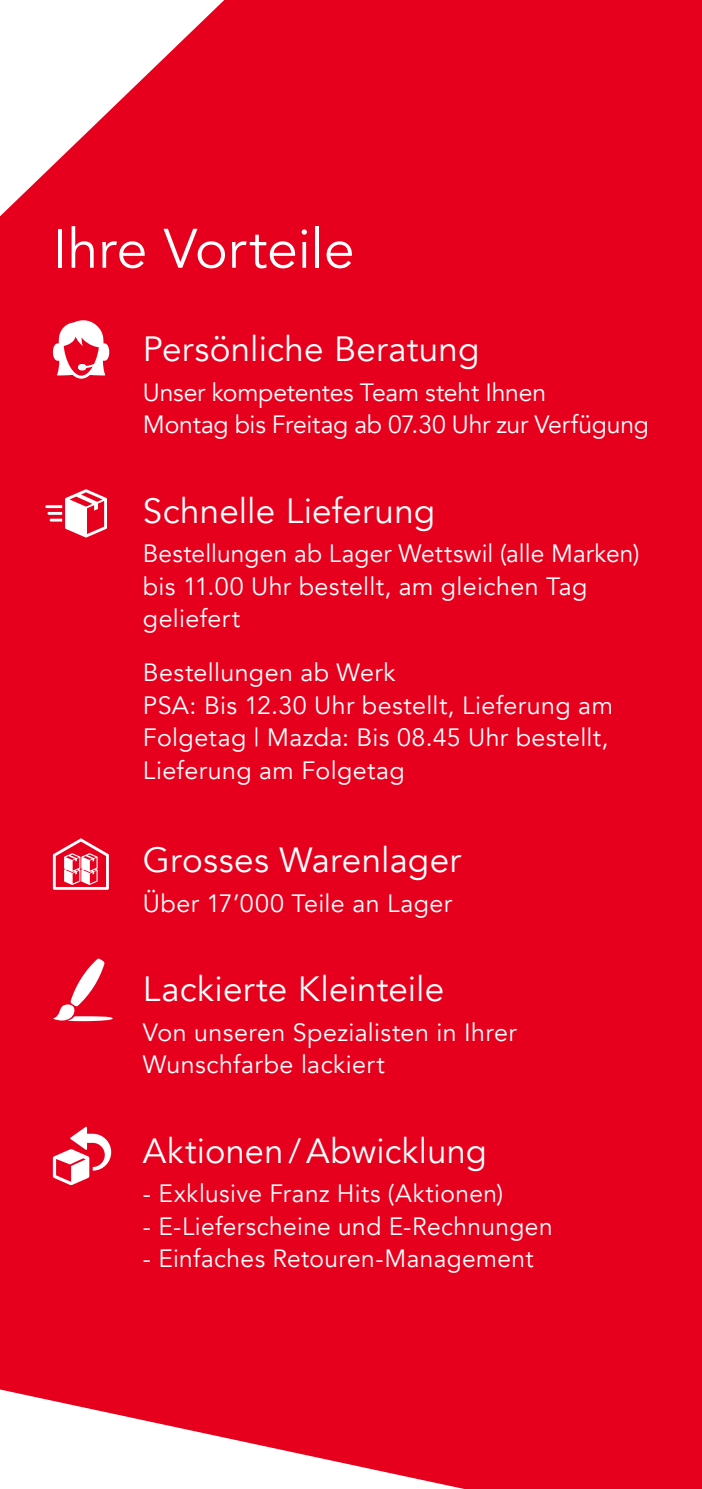
<style>
.page{position:relative;width:702px;height:1489px;background:#fff}
.page>*{position:absolute;margin:0;border:0;box-sizing:border-box;transform-origin:0 0}
.t1{font:55px "Avenir";color:#fff}
.t2{font:35px "Avenir";letter-spacing:.005em;color:#fff}
.t3{font:25px/32.5px "Avenir";letter-spacing:.015em;color:#fff}
.t4{font:25px/32.5px "Avenir";letter-spacing:-.01em;color:#fff}
</style>
<div class="page">
<div style="left:0;top:0;width:701px;height:1488px;background:#e7001d"></div>
<svg style="left:51px;top:320px;width:60px;height:58px"></svg>
<svg style="left:45px;top:489px;width:62px;height:48px"></svg>
<svg style="left:53px;top:838px;width:56px;height:51px"></svg>
<svg style="left:53px;top:958px;width:60px;height:63px"></svg>
<svg style="left:53px;top:1126px;width:58px;height:58px"></svg>
<h1 class="t1" style="left:53px;top:216px;width:303px">Ihre Vorteile</h1>
<h2 class="t2" style="left:143px;top:328px;width:338px">Persönliche Beratung</h2>
<p class="t4" style="left:143px;top:376px;width:507px">Unser kompetentes Team steht Ihnen<br>Montag bis Freitag ab 07.30 Uhr zur Verfügung</p>
<h2 class="t2" style="left:143px;top:489px;width:294px">Schnelle Lieferung</h2>
<p class="t3" style="left:143px;top:537px;width:498px">Bestellungen ab Lager Wettswil (alle Marken) bis 11.00 Uhr bestellt, am gleichen Tag geliefert</p>
<p class="t3" style="left:143px;top:657px;width:471px">Bestellungen ab Werk<br>PSA: Bis 12.30 Uhr bestellt, Lieferung am<br>Folgetag | Mazda: Bis 08.45 Uhr bestellt,<br>Lieferung am Folgetag</p>
<h2 class="t2" style="left:143px;top:839px;width:319px">Grosses Warenlager</h2>
<p class="t3" style="left:143px;top:887px;width:311px">Über 17’000 Teile an Lager</p>
<h2 class="t2" style="left:143px;top:968px;width:303px">Lackierte Kleinteile</h2>
<p class="t3" style="left:143px;top:1016px;width:375px">Von unseren Spezialisten in Ihrer<br>Wunschfarbe lackiert</p>
<h2 class="t2" style="left:143px;top:1129px;width:345px">Aktionen /Abwicklung</h2>
<p class="t3" style="left:143px;top:1177px;width:362px">- Exklusive Franz Hits (Aktionen)</p>
<p class="t3" style="left:143px;top:1210px;width:411px">- E-Lieferscheine und E-Rechnungen</p>
<p class="t3" style="left:143px;top:1242px;width:392px">- Einfaches Retouren-Management</p>
</div>
